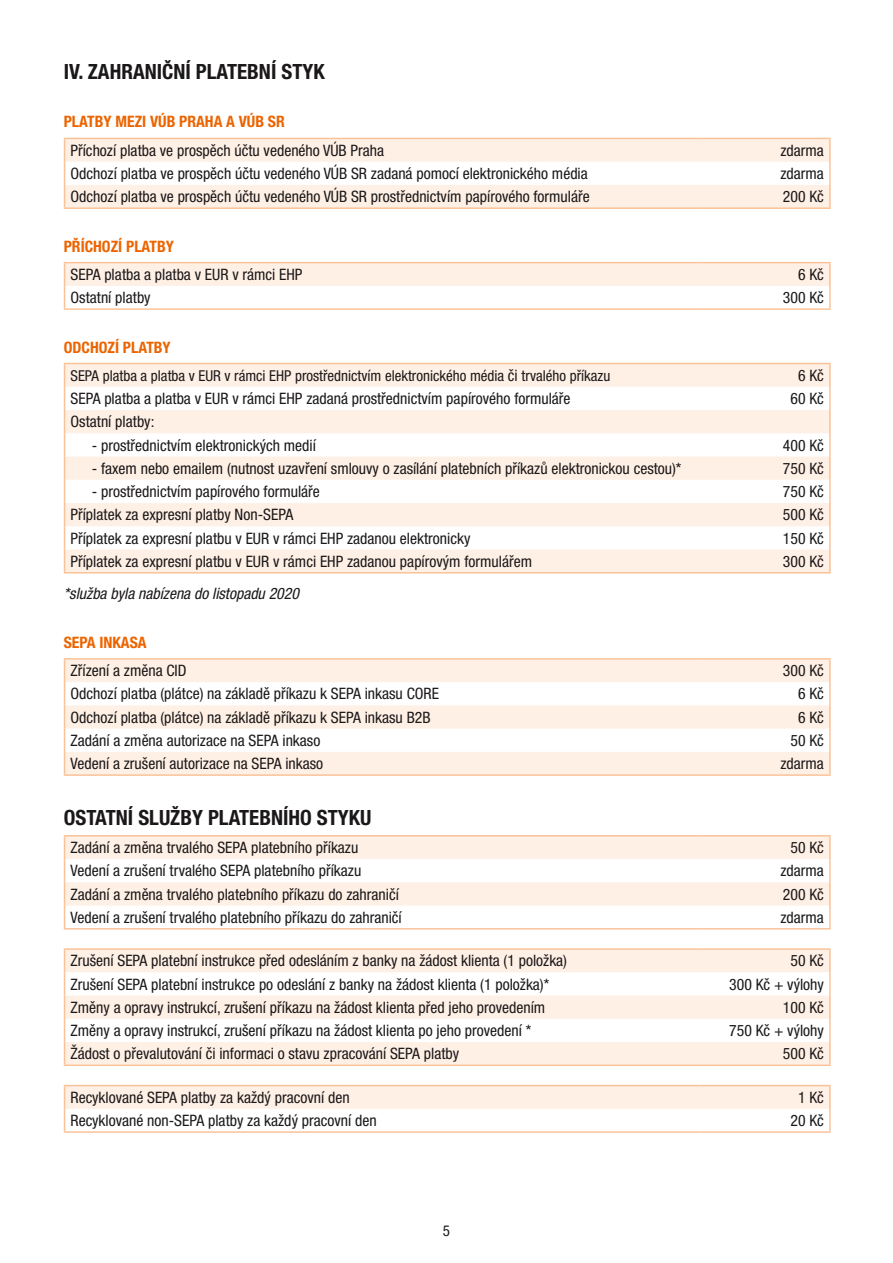
<style>
.page{position:relative;width:893px;height:1263px;background:#fff}
.page>*{position:absolute;margin:0;border:0;box-sizing:border-box;transform-origin:0 0}
.t1{font:700 condensed 21px "Helvetica Neue LT Pro";color:#1b1819}
.t2{font:condensed 15.75px "Helvetica Neue LT Pro";color:#1b1819}
.t3{font:700 condensed 15.75px "Helvetica Neue LT Pro";color:#ec6400}
.t4{font:italic condensed 15.75px "Helvetica Neue LT Pro";color:#1b1819}
.t5{font:condensed 15px "Helvetica Neue LT Pro";color:#1b1819}
.s1{font-size:15.75px}
</style>
<div class="page">
<svg style="left:65px;top:139px;width:764px;height:68px;fill:#fff0e5"></svg>
<hr style="left:64px;top:138px;width:638px;height:1px;background:#fac299">
<hr style="left:702px;top:138px;width:129px;height:1px;background:#fac299">
<hr style="left:829px;top:139px;width:2px;height:23px;background:#fac299">
<hr style="left:829px;top:162px;width:2px;height:23px;background:#fac299">
<svg style="left:64px;top:139px;width:1px;height:68px"></svg>
<hr style="left:829px;top:185px;width:2px;height:22px;background:#fac299">
<hr style="left:64px;top:207px;width:638px;height:2px;background:#fac299">
<hr style="left:702px;top:207px;width:129px;height:2px;background:#fac299">
<hr style="left:64px;top:262px;width:638px;height:1px;background:#fac299">
<hr style="left:702px;top:262px;width:129px;height:1px;background:#fac299">
<hr style="left:829px;top:263px;width:2px;height:23px;background:#fac299">
<svg style="left:64px;top:263px;width:766px;height:45px"></svg>
<hr style="left:829px;top:286px;width:2px;height:22px;background:#fac299">
<hr style="left:64px;top:308px;width:638px;height:2px;background:#fac299">
<hr style="left:702px;top:308px;width:129px;height:2px;background:#fac299">
<svg style="left:65px;top:364px;width:764px;height:208px;fill:#fff0e5"></svg>
<hr style="left:64px;top:363px;width:638px;height:1px;background:#fac299">
<hr style="left:702px;top:363px;width:129px;height:1px;background:#fac299">
<hr style="left:829px;top:364px;width:2px;height:23px;background:#fac299">
<hr style="left:829px;top:387px;width:2px;height:23px;background:#fac299">
<hr style="left:829px;top:410px;width:2px;height:23px;background:#fac299">
<hr style="left:829px;top:433px;width:2px;height:23px;background:#fac299">
<hr style="left:829px;top:456px;width:2px;height:24px;background:#fac299">
<hr style="left:829px;top:480px;width:2px;height:23px;background:#fac299">
<hr style="left:829px;top:503px;width:2px;height:23px;background:#fac299">
<hr style="left:829px;top:526px;width:2px;height:23px;background:#fac299">
<svg style="left:64px;top:364px;width:1px;height:208px"></svg>
<hr style="left:829px;top:549px;width:2px;height:23px;background:#fac299">
<hr style="left:64px;top:572px;width:638px;height:1px;background:#fac299">
<hr style="left:702px;top:572px;width:129px;height:1px;background:#fac299">
<svg style="left:65px;top:660px;width:764px;height:114px;fill:#fff0e5"></svg>
<hr style="left:64px;top:658px;width:638px;height:2px;background:#fac299">
<hr style="left:702px;top:658px;width:129px;height:2px;background:#fac299">
<hr style="left:829px;top:660px;width:2px;height:22px;background:#fac299">
<hr style="left:829px;top:682px;width:2px;height:23px;background:#fac299">
<hr style="left:829px;top:705px;width:2px;height:24px;background:#fac299">
<hr style="left:829px;top:729px;width:2px;height:23px;background:#fac299">
<svg style="left:64px;top:660px;width:1px;height:114px"></svg>
<hr style="left:829px;top:752px;width:2px;height:22px;background:#fac299">
<hr style="left:64px;top:774px;width:638px;height:2px;background:#fac299">
<hr style="left:702px;top:774px;width:129px;height:2px;background:#fac299">
<svg style="left:65px;top:836px;width:764px;height:69px;fill:#fff0e5"></svg>
<hr style="left:64px;top:835px;width:638px;height:1px;background:#fac299">
<hr style="left:702px;top:835px;width:129px;height:1px;background:#fac299">
<hr style="left:829px;top:836px;width:2px;height:23px;background:#fac299">
<hr style="left:829px;top:859px;width:2px;height:23px;background:#fac299">
<hr style="left:829px;top:882px;width:2px;height:23px;background:#fac299">
<svg style="left:64px;top:836px;width:1px;height:92px"></svg>
<hr style="left:829px;top:905px;width:2px;height:23px;background:#fac299">
<hr style="left:64px;top:928px;width:638px;height:1px;background:#fac299">
<hr style="left:702px;top:928px;width:129px;height:1px;background:#fac299">
<svg style="left:65px;top:950px;width:764px;height:114px;fill:#fff0e5"></svg>
<hr style="left:64px;top:948px;width:635px;height:2px;background:#fac299">
<hr style="left:699px;top:948px;width:132px;height:2px;background:#fac299">
<hr style="left:829px;top:950px;width:2px;height:22px;background:#fac299">
<hr style="left:829px;top:972px;width:2px;height:23px;background:#fac299">
<hr style="left:829px;top:995px;width:2px;height:24px;background:#fac299">
<hr style="left:829px;top:1019px;width:2px;height:23px;background:#fac299">
<svg style="left:64px;top:950px;width:1px;height:114px"></svg>
<hr style="left:829px;top:1042px;width:2px;height:22px;background:#fac299">
<hr style="left:64px;top:1064px;width:635px;height:2px;background:#fac299">
<hr style="left:699px;top:1064px;width:132px;height:2px;background:#fac299">
<hr style="left:699px;top:1085px;width:132px;height:1px;background:#fac299">
<hr style="left:829px;top:1086px;width:2px;height:23px;background:#fac299">
<svg style="left:64px;top:1085px;width:766px;height:46px"></svg>
<hr style="left:829px;top:1109px;width:2px;height:22px;background:#fac299">
<hr style="left:64px;top:1131px;width:635px;height:2px;background:#fac299">
<hr style="left:699px;top:1131px;width:132px;height:2px;background:#fac299">
<h1 class="t1" style="left:64px;top:59px;width:262px">IV. ZAHRANIČNÍ PLATEBNÍ STYK</h1>
<p class="t3" style="left:64px;top:112px;width:223px">PLATBY MEZI VÚB PRAHA A VÚB SR</p>
<p class="t2" style="left:71px;top:141px;width:315px">Příchozí platba ve prospěch účtu vedeného VÚB Praha</p>
<p class="t2" style="left:780px;top:141px;width:45px">zdarma</p>
<p class="t2" style="left:71px;top:164px;width:519px">Odchozí platba ve prospěch účtu vedeného VÚB SR zadaná pomocí elektronického média</p>
<p class="t2" style="left:780px;top:164px;width:45px">zdarma</p>
<p class="t2" style="left:71px;top:187px;width:521px">Odchozí platba ve prospěch účtu vedeného VÚB SR prostřednictvím papírového formuláře</p>
<p class="t2" style="left:783px;top:187px;width:43px">200 Kč</p>
<p class="t3" style="left:64px;top:236px;width:112px">PŘÍCHOZÍ PLATBY</p>
<p class="t2" style="left:71px;top:265px;width:234px">SEPA platba a platba v EUR v rámci EHP</p>
<p class="t2" style="left:798px;top:265px;width:27px">6 Kč</p>
<p class="t2" style="left:71px;top:288px;width:82px">Ostatní platby</p>
<p class="t2" style="left:783px;top:288px;width:43px">300 Kč</p>
<p class="t3" style="left:64px;top:337px;width:109px">ODCHOZÍ PLATBY</p>
<p class="t5" style="left:71px;top:367px;width:541px">SEPA platba a platba v EUR v rámci EHP prostřednictvím elektronického média <span class="s1">či</span> trvalého příkazu</p>
<p class="t2" style="left:798px;top:366px;width:27px">6 Kč</p>
<p class="t2" style="left:71px;top:389px;width:502px">SEPA platba a platba v EUR v rámci EHP zadaná prostřednictvím papírového formuláře</p>
<p class="t2" style="left:790px;top:389px;width:35px">60 Kč</p>
<p class="t2" style="left:71px;top:413px;width:85px">Ostatní platby:</p>
<p class="t2" style="left:92px;top:436px;width:226px">- prostřednictvím elektronických medií</p>
<p class="t2" style="left:783px;top:436px;width:43px">400 Kč</p>
<p class="t2" style="left:92px;top:459px;width:591px">- faxem nebo emailem (nutnost uzavření smlouvy o zasílání platebních příkazů elektronickou cestou)*</p>
<p class="t2" style="left:783px;top:459px;width:43px">750 Kč</p>
<p class="t2" style="left:92px;top:482px;width:230px">- prostřednictvím papírového formuláře</p>
<p class="t2" style="left:783px;top:482px;width:43px">750 Kč</p>
<p class="t2" style="left:71px;top:506px;width:224px">Příplatek za expresní platby Non-SEPA</p>
<p class="t2" style="left:783px;top:506px;width:43px">500 Kč</p>
<p class="t2" style="left:71px;top:529px;width:401px">Příplatek za expresní platbu v EUR v rámci EHP zadanou elektronicky</p>
<p class="t2" style="left:783px;top:529px;width:43px">150 Kč</p>
<p class="t2" style="left:71px;top:552px;width:463px">Příplatek za expresní platbu v EUR v rámci EHP zadanou papírovým formulářem</p>
<p class="t2" style="left:783px;top:552px;width:43px">300 Kč</p>
<p class="t4" style="left:64px;top:584px;width:237px">*služba byla nabízena do listopadu 2020</p>
<p class="t3" style="left:64px;top:633px;width:84px">SEPA INKASA</p>
<p class="t2" style="left:71px;top:661px;width:118px">Zřízení a změna CID</p>
<p class="t2" style="left:783px;top:661px;width:43px">300 Kč</p>
<p class="t2" style="left:71px;top:685px;width:370px">Odchozí platba (plátce) na základě příkazu k SEPA inkasu CORE</p>
<p class="t2" style="left:798px;top:685px;width:27px">6 Kč</p>
<p class="t2" style="left:71px;top:708px;width:362px">Odchozí platba (plátce) na základě příkazu k SEPA inkasu B2B</p>
<p class="t2" style="left:798px;top:708px;width:27px">6 Kč</p>
<p class="t2" style="left:71px;top:731px;width:251px">Zadání a změna autorizace na SEPA inkaso</p>
<p class="t2" style="left:790px;top:731px;width:35px">50 Kč</p>
<p class="t2" style="left:71px;top:754px;width:254px">Vedení a zrušení autorizace na SEPA inkaso</p>
<p class="t2" style="left:780px;top:754px;width:45px">zdarma</p>
<h1 class="t1" style="left:64px;top:805px;width:309px">OSTATNÍ SLUŽBY PLATEBNÍHO STYKU</h1>
<p class="t2" style="left:71px;top:838px;width:289px">Zadání a změna trvalého SEPA platebního příkazu</p>
<p class="t2" style="left:790px;top:838px;width:35px">50 Kč</p>
<p class="t2" style="left:71px;top:862px;width:292px">Vedení a zrušení trvalého SEPA platebního příkazu</p>
<p class="t2" style="left:780px;top:862px;width:45px">zdarma</p>
<p class="t2" style="left:71px;top:885px;width:330px">Zadání a změna trvalého platebního příkazu do zahraničí</p>
<p class="t2" style="left:783px;top:885px;width:43px">200 Kč</p>
<p class="t2" style="left:71px;top:908px;width:333px">Vedení a zrušení trvalého platebního příkazu do zahraničí</p>
<p class="t2" style="left:780px;top:908px;width:45px">zdarma</p>
<p class="t2" style="left:71px;top:952px;width:498px">Zrušení SEPA platební instrukce před odesláním z banky na žádost klienta (1 položka)</p>
<p class="t2" style="left:790px;top:952px;width:35px">50 Kč</p>
<p class="t2" style="left:71px;top:975px;width:480px">Zrušení SEPA platební instrukce po odeslání z banky na žádost klienta (1 položka)*</p>
<p class="t2" style="left:729px;top:975px;width:96px">300 Kč + výlohy</p>
<p class="t2" style="left:71px;top:998px;width:476px">Změny a opravy instrukcí, zrušení příkazu na žádost klienta před jeho provedením</p>
<p class="t2" style="left:783px;top:998px;width:43px">100 Kč</p>
<p class="t2" style="left:71px;top:1021px;width:462px">Změny a opravy instrukcí, zrušení příkazu na žádost klienta po jeho provedení *</p>
<p class="t2" style="left:729px;top:1021px;width:96px">750 Kč + výlohy</p>
<p class="t2" style="left:71px;top:1045px;width:390px">Žádost o převalutování či informaci o stavu zpracování SEPA platby</p>
<p class="t2" style="left:783px;top:1045px;width:43px">500 Kč</p>
<p class="t2" style="left:71px;top:1088px;width:281px">Recyklované SEPA platby za každý pracovní den</p>
<p class="t2" style="left:798px;top:1088px;width:27px">1 Kč</p>
<p class="t2" style="left:71px;top:1111px;width:308px">Recyklované non-SEPA platby za každý pracovní den</p>
<p class="t2" style="left:790px;top:1111px;width:35px">20 Kč</p>
<p class="t5" style="left:443px;top:1222px;width:9px">5</p>
</div>
